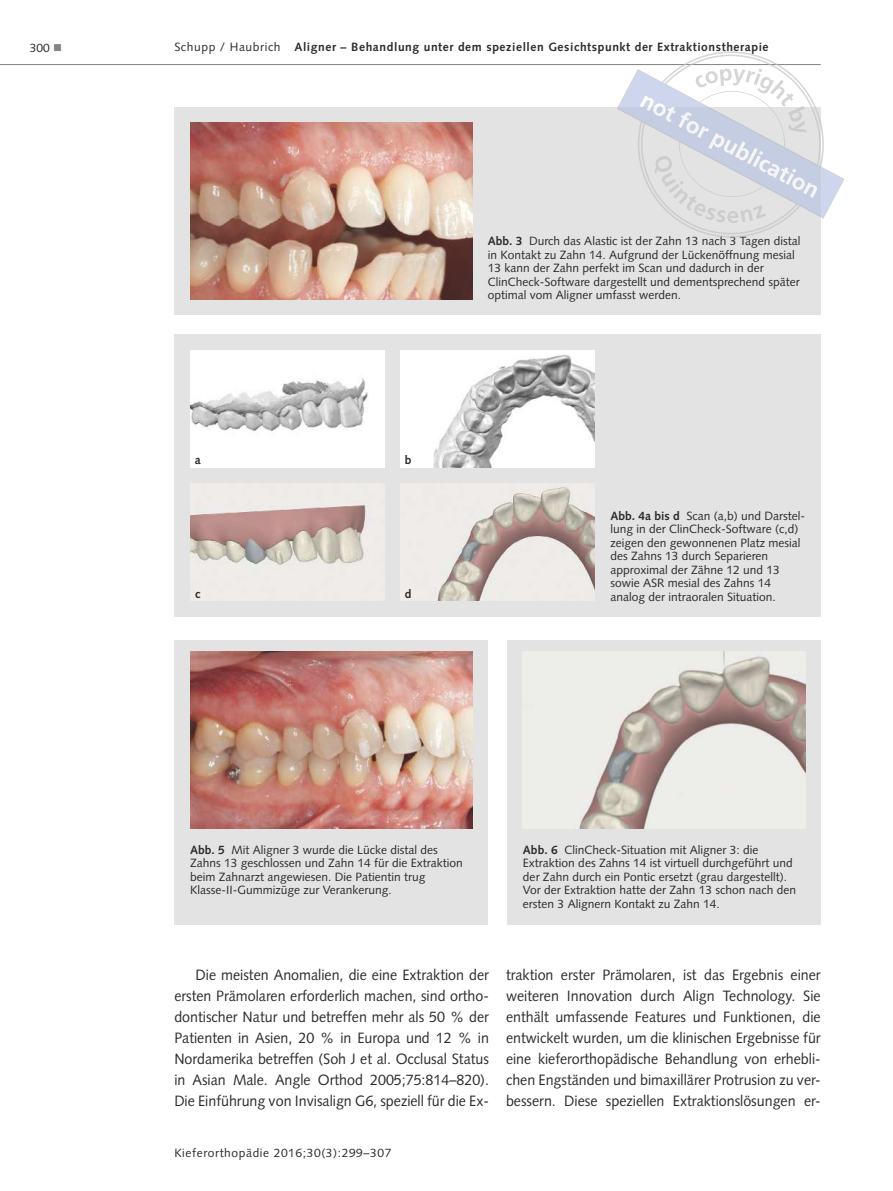
<style>
.page{position:relative;width:893px;height:1191px;background:#fff}
.page>*{position:absolute;margin:0;border:0;box-sizing:border-box;transform-origin:0 0}
.t1{font:15px/21px "Syntax LT Std";color:#2b2b2a;text-align:justify;scale:.95 1}
.t2{font:12px/13.5px "Syntax LT Std";color:#2b2b2a}
.t3{font:700 12px "Syntax LT Std";letter-spacing:.05em;color:#2b2b2a}
.t4{font:12px "Syntax LT Std";letter-spacing:.05em;color:#2b2b2a}
.s1{color:#848485}
.s2{font-weight:400}
.s3{font-weight:700}
</style>
<div class="page">
<hr style="left:0;top:64px;width:821px;height:1px;background:#848485">
<div style="left:174px;top:107px;width:647px;height:208px;background:#e4e3e3"></div>
<div style="left:174px;top:639px;width:314px;height:285px;background:#e4e3e3"></div>
<div style="left:507px;top:639px;width:314px;height:285px;background:#e4e3e3"></div>
<img style="left:190px;top:123px;width:282px;height:176px">
<img style="left:190px;top:652px;width:282px;height:176px">
<img style="left:523px;top:652px;width:282px;height:176px">
<div style="left:174px;top:334px;width:647px;height:282px;background:#e4e3e3"></div>
<img style="left:190px;top:483px;width:195px;height:118px">
<img style="left:400px;top:483px;width:195px;height:118px">
<img style="left:190px;top:350px;width:195px;height:117px">
<div style="left:400px;top:350px;width:195px;height:117px;background:#fff"></div>
<img style="left:433px;top:354px;width:162px;height:113px">
<svg style="left:617px;top:51px;width:227px;height:186px"></svg>
<p class="t2" style="left:30px;top:41px;width:34px">300 <span class="s1">■</span></p>
<p class="t3" style="left:174px;top:40px;width:596px"><span class="s2">Schupp / Haubrich</span> Aligner – Behandlung unter dem speziellen Gesichtspunkt der Extraktionstherapie</p>
<p class="t3" style="left:195px;top:453px;width:7px">a</p>
<p class="t3" style="left:405px;top:453px;width:8px">b</p>
<p class="t3" style="left:195px;top:586px;width:7px">c</p>
<p class="t3" style="left:405px;top:586px;width:8px">d</p>
<p class="t2" style="left:488px;top:234px;width:314px"><span class="s3">Abb. 3</span> Durch das Alastic ist der Zahn 13 nach 3 Tagen distal in Kontakt zu Zahn 14. Aufgrund der Lückenöffnung mesial 13 kann der Zahn perfekt im Scan und dadurch in der ClinCheck-Software dargestellt und dementsprechend später optimal vom Aligner umfasst werden.</p>
<p class="t2" style="left:610px;top:509px;width:196px"><span class="s3">Abb. 4a bis d</span> Scan (a,b) und Darstel&shy;lung in der ClinCheck-Software (c,d) zeigen den gewonnenen Platz mesial des Zahns 13 durch Separieren approximal der Zähne 12 und 13 sowie ASR mesial des Zahns 14 analog der intraoralen Situation.</p>
<p class="t2" style="left:190px;top:842px;width:274px"><span class="s3">Abb. 5</span> Mit Aligner 3 wurde die Lücke distal des Zahns 13 geschlossen und Zahn 14 für die Extraktion beim Zahnarzt angewiesen. Die Patientin trug Klasse-II-G</p>
<p class="t2" style="left:246px;top:883px;width:147px">ummizüge zur Verankerung.</p>
<p class="t2" style="left:523px;top:842px;width:275px"><span class="s3">Abb. 6</span> ClinCheck-Situation mit Aligner 3: die Extraktion des Zahns 14 ist virtuell durchgeführt und der Zahn durch ein Pontic ersetzt (grau dargestellt).<br>Vor der Extraktion hatte der Zahn 13 schon nach den ersten 3 Alignern Kontakt zu Zahn 14.</p>
<p class="t1" style="left:174px;top:964px;width:333px;text-indent:21px">Die meisten Anomalien, die eine Extraktion der ersten Prämolaren erforderlich machen, sind ortho&shy;dontischer Natur und betreffen mehr als 50 % der Patienten in Asien, 20 % in Europa und 12 % in N ordamerika betreffen (Soh J et al. Occlusal Status in Asian Male. Angle Orthod 2005;75:814–820).<br>Die Einführung von I nvisalign G6, speziell für die Ex-</p>
<p class="t1" style="left:506px;top:964px;width:333px">traktion erster Prämolaren, ist das Ergebnis einer weiteren I nnovation durch Align Technology. Sie enthält umfassende Features und Funktionen, die entwickelt wurden, um die klinischen Ergebnisse für eine kieferorthopädische Behandlung von erhebli&shy;chen Engständen und bimaxillärer Protrusion zu ver&shy;bessern. Diese speziellen Extraktionslösungen er-</p>
<p class="t4" style="left:174px;top:1145px;width:219px">Kieferorthopädie 2016;30(3):299–307</p>
</div>
